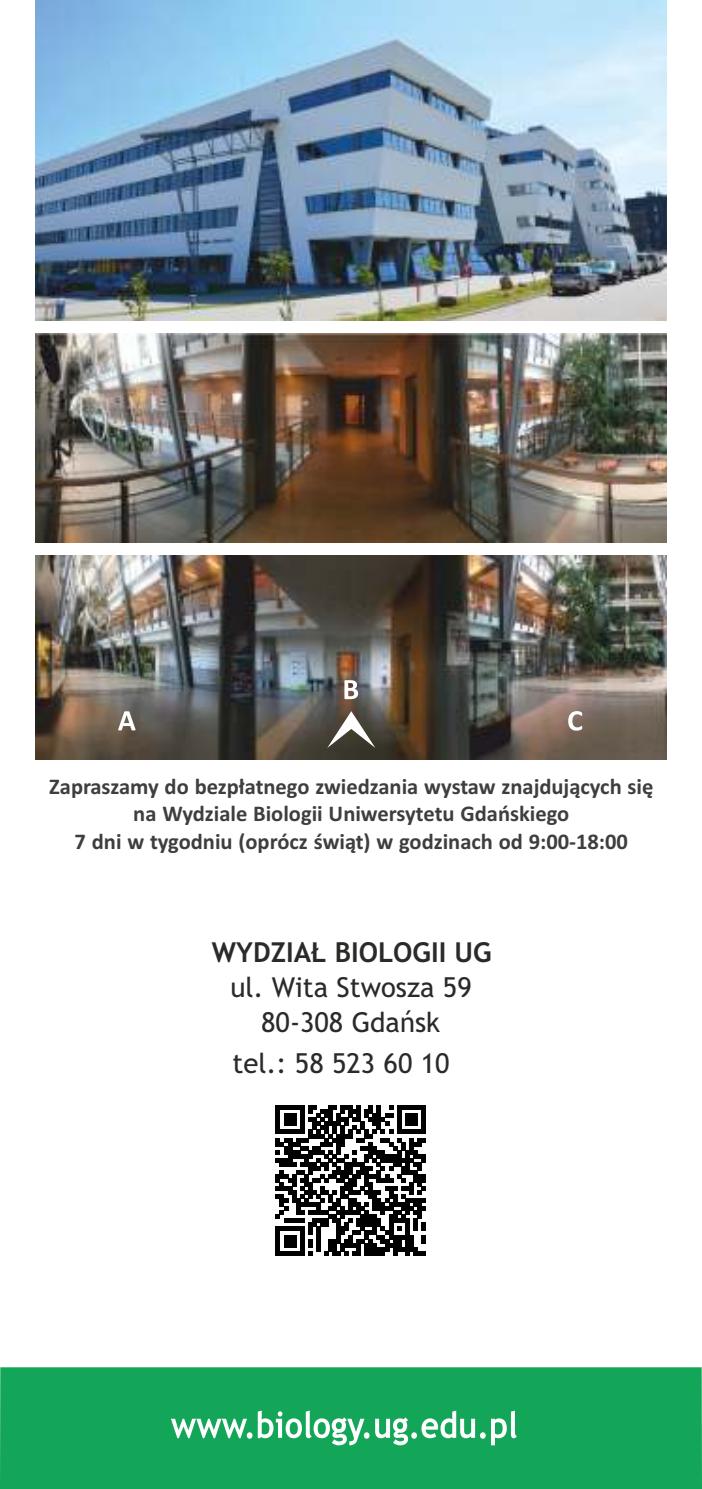
<style>
.page{position:relative;width:702px;height:1489px;background:#fff}
.page>*{position:absolute;margin:0;border:0;box-sizing:border-box;transform-origin:0 0}
.t1{font:27.5px/35px "Trebuchet MS";color:#2b2a29;text-align:center}
.t2{font:700 27.5px "Trebuchet MS";color:#2b2a29}
.t3{font:700 22.5px/27.5px "Calibri";color:#3e3e3d;text-align:center}
</style>
<div class="page">
<div style="left:0;top:1367px;width:702px;height:121px;background:#14a658"></div>
<svg style="left:171px;top:1410px;width:345px;height:35px"></svg>
<svg style="left:276px;top:1105px;width:149px;height:150px"></svg>
<img style="left:36px;top:555px;width:630px;height:204px">
<img style="left:36px;top:333px;width:630px;height:209px">
<img style="left:36px;top:0;width:630px;height:320px">
<svg style="left:327px;top:711px;width:48px;height:37px"></svg>
<svg style="left:118px;top:711px;width:18px;height:19px"></svg>
<svg style="left:344px;top:680px;width:14px;height:19px"></svg>
<svg style="left:568px;top:711px;width:14px;height:19px"></svg>
<p class="t3" style="left:49px;top:774px;width:605px">Zapraszamy do bezpłatnego zwiedzania wystaw znajdujących się na Wydziale Biologii Uniwersytetu Gdańskiego<br>7 dni w tygodniu (oprócz świąt) w godzinach od 9:00-18:00</p>
<p class="t2" style="left:212px;top:941px;width:281px">WYDZIAŁ BIOLOGII UG</p>
<p class="t1" style="left:230px;top:972px;width:243px">ul. Wita Stwosza 59<br>80-308 Gdańsk</p>
<p class="t1" style="left:232px;top:1048px;width:219px">tel.: 58 523 60 10</p>
</div>
